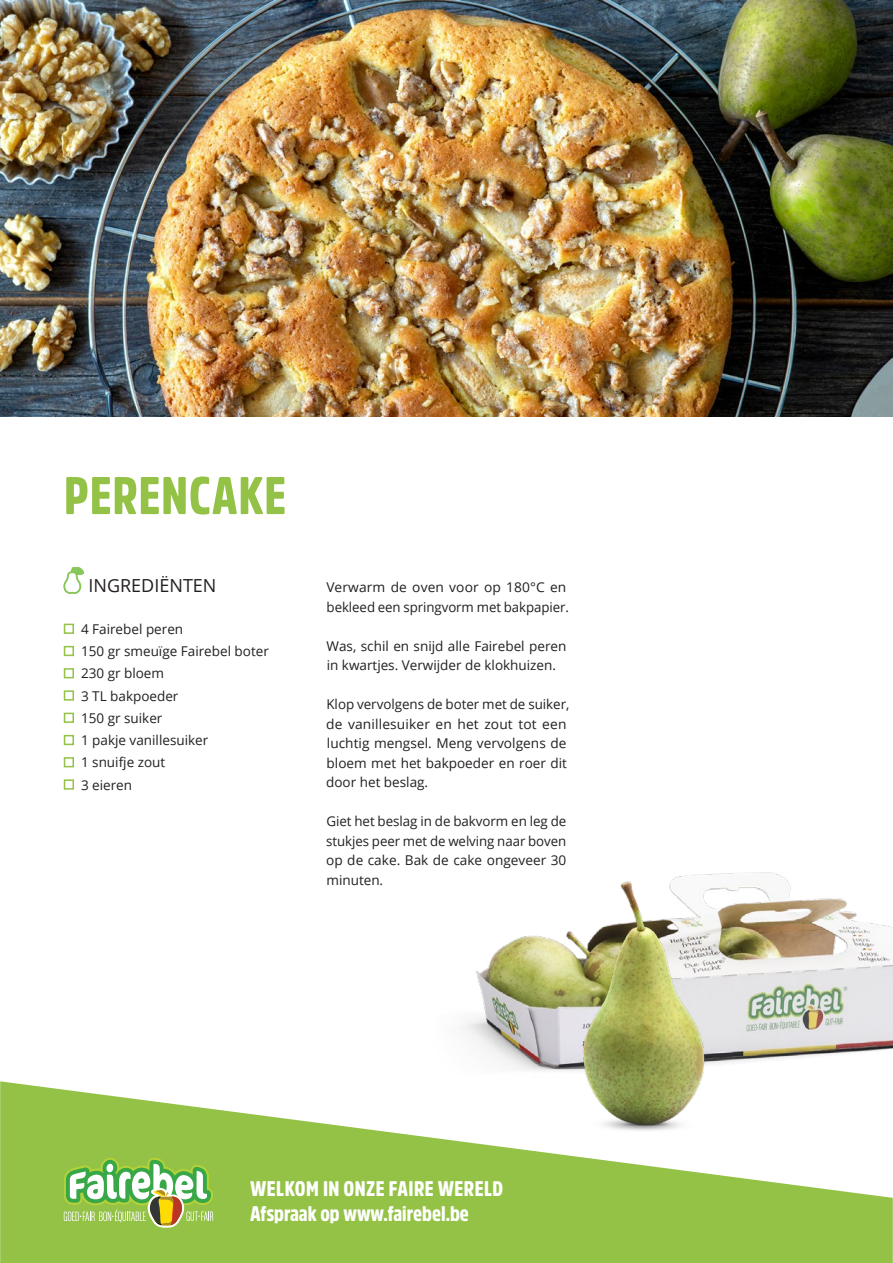
<style>
.page{position:relative;width:893px;height:1263px;background:#fff}
.page>*{position:absolute;margin:0;border:0;box-sizing:border-box;transform-origin:0 0}
.t1{font:900 52.5px "Amsi Pro Cond";letter-spacing:.02em;color:#94c247}
.t2{font:900 21px "Amsi Pro Cond";letter-spacing:.005em;color:#fff}
.t3{font:18px "Open Sans";color:#231f20}
.t4{font:13.5px/19.5px "Open Sans";color:#231f20}
</style>
<div class="page">
<svg style="left:0;top:1081px;width:893px;height:182px;fill:#94c247"></svg>
<svg style="left:64px;top:1158px;width:149px;height:70px"></svg>
<img style="left:434px;top:872px;width:459px;height:230px">
<img style="left:558px;top:872px;width:170px;height:272px">
<img style="left:0;top:0;width:893px;height:417px">
<svg style="left:64px;top:566px;width:20px;height:28px"></svg>
<div style="left:64px;top:624px;width:10px;height:10px;border:2px solid #94c247"></div>
<div style="left:64px;top:646px;width:10px;height:10px;border:2px solid #94c247"></div>
<div style="left:64px;top:668px;width:10px;height:10px;border:2px solid #94c247"></div>
<div style="left:64px;top:690px;width:10px;height:11px;border:2px solid #94c247"></div>
<div style="left:64px;top:713px;width:10px;height:10px;border:2px solid #94c247"></div>
<div style="left:64px;top:735px;width:10px;height:10px;border:2px solid #94c247"></div>
<div style="left:64px;top:757px;width:10px;height:10px;border:2px solid #94c247"></div>
<div style="left:64px;top:779px;width:10px;height:11px;border:2px solid #94c247"></div>
<p class="t1" style="left:64px;top:459px;width:223px">PERENCAKE</p>
<p class="t3" style="left:88px;top:573px;width:130px">INGREDIËNTEN</p>
<p class="t4" style="left:81px;top:619px;width:104px">4 Fairebel peren</p>
<p class="t4" style="left:81px;top:641px;width:189px">150 gr smeuïge Fairebel boter</p>
<p class="t4" style="left:81px;top:663px;width:85px">230 gr bloem</p>
<p class="t4" style="left:81px;top:686px;width:99px">3 TL bakpoeder</p>
<p class="t4" style="left:81px;top:708px;width:83px">150 gr suiker</p>
<p class="t4" style="left:81px;top:730px;width:129px">1 pakje vanillesuiker</p>
<p class="t4" style="left:81px;top:752px;width:86px">1 snuifje zout</p>
<p class="t4" style="left:81px;top:775px;width:53px">3 eieren</p>
<p class="t4" style="left:326px;top:577px;width:244px">Verwarm de oven voor op 180°C en bekleed een springvorm met bakpapier.</p>
<p class="t4" style="left:327px;top:636px;width:241px">Was, schil en snijd alle Fairebel peren in kwartjes. Verwijder de klokhuizen.</p>
<p class="t4" style="left:326px;top:694px;width:245px">Klop vervolgens de boter met de suiker, de vanillesuiker en het zout tot een luchtig mengsel. Meng vervolgens de bloem met het bakpoeder en roer dit door het beslag.</p>
<p class="t4" style="left:326px;top:811px;width:242px;text-align:justify">Giet het beslag in de bakvorm en leg de stukjes peer met de welving naar boven op de cake. Bak de cake ongeveer 30 minuten.</p>
<p class="t2" style="left:250px;top:1174px;width:255px">WELKOM IN ONZE FAIRE WERELD</p>
<p class="t2" style="left:250px;top:1199px;width:220px">Afspraak op www.fairebel.be</p>
</div>
